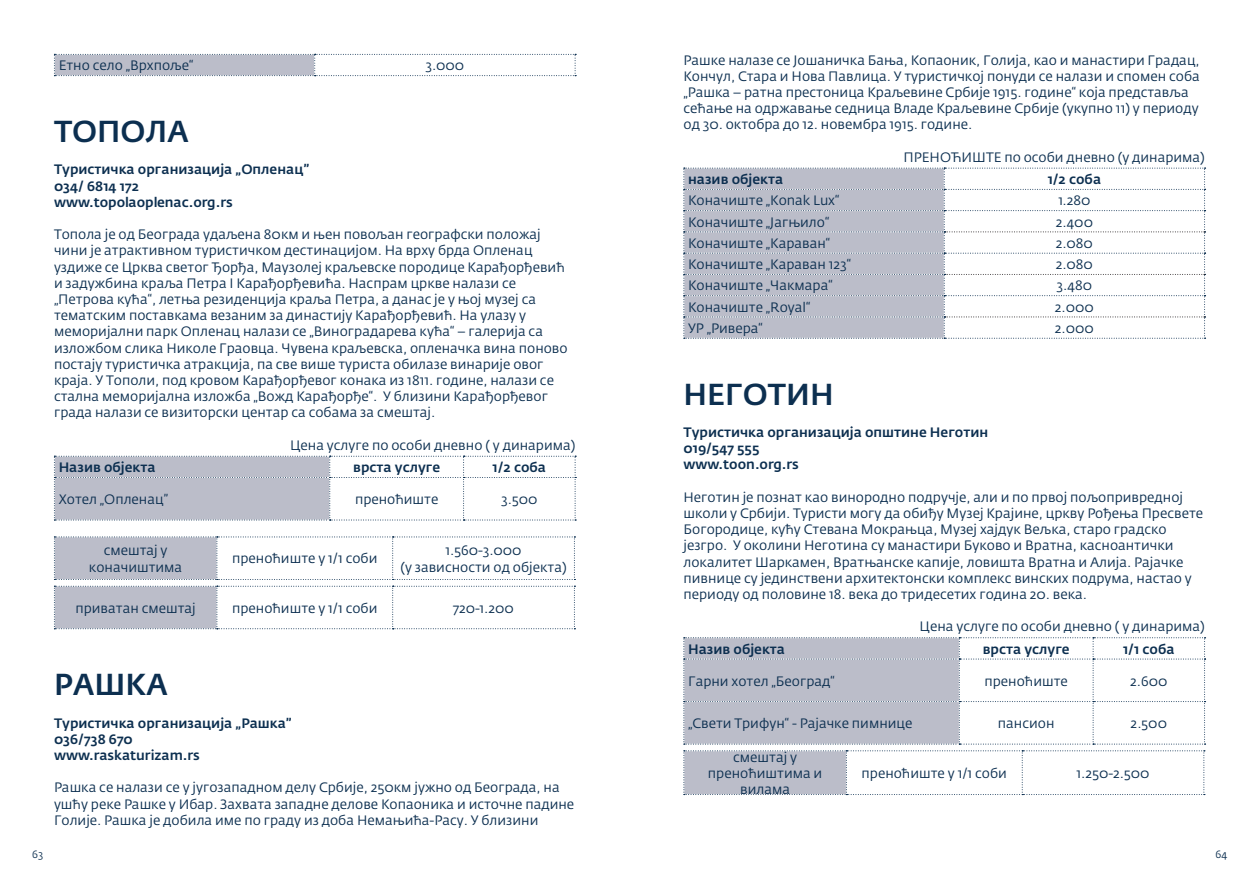
<style>
.page{position:relative;width:1259px;height:893px;background:#fff}
.page>*{position:absolute;margin:0;border:0;box-sizing:border-box;transform-origin:0 0}
.t1{font:500 30px "Fedra Sans Pro";color:#0c2f50}
.t2{font:13.5px/16.2px "Fedra Sans Pro";color:#0c2f50}
.t3{font:500 13.5px/16.2px "Fedra Sans Pro";color:#0c2f50}
.t4{font:10.5px "Fedra Sans Pro";color:#0c2f50}
</style>
<div class="page">
<svg style="left:54px;top:54px;width:522px;height:22px"></svg>
<svg style="left:54px;top:456px;width:522px;height:65px"></svg>
<svg style="left:54px;top:537px;width:521px;height:43px"></svg>
<svg style="left:54px;top:586px;width:521px;height:43px"></svg>
<svg style="left:683px;top:168px;width:522px;height:171px"></svg>
<svg style="left:683px;top:637px;width:522px;height:158px"></svg>
<p class="t2" style="left:59px;top:57px;width:136px">Етно село „Врхпоље“</p>
<p class="t2" style="left:425px;top:57px;width:40px">3.000</p>
<h1 class="t1" style="left:54px;top:113px;width:136px">ТОПОЛА</h1>
<p class="t3" style="left:54px;top:162px;width:257px">Туристичка организација „Опленац”<br>034/ 6814 172 www.topolaoplenac.org.rs</p>
<p class="t2" style="left:54px;top:226px;width:515px">Топола је од Београда удаљена 80км и њен повољан географски положај чини је атрактивном туристичком дестинацијом. На врху брда Опленац уздиже се Црква светог Ђорђа, Маузолеј краљевске породице Карађорђевић и задужбина краља Петра I Карађорђевића. Наспрам цркве налази се „Петрова кућа“, летња резиденција краља Петра, а данас је у њој музеј са тематским поставкама везаним за династију Карађорђевић. На улазу у меморијални парк Опленац налази се „Виноградарева кућа“ – галерија са изложбом слика Николе Граовца. Чувена краљевска, опленачка вина поново постају туристичка атракција, па све више туриста обилазе винарије овог краја. У Тополи, под кровом Карађорђевог конака из 1811. године, налази се стална меморијална изложба „Вожд Карађорђе“. У близини Карађорђевог града налази се визиторски центар са собама за смештај.</p>
<p class="t2" style="left:290px;top:437px;width:287px">Цена услуге по особи дневно ( у динарима)</p>
<p class="t3" style="left:59px;top:459px;width:98px">Назив објекта</p>
<p class="t3" style="left:353px;top:459px;width:89px">врста услуге</p>
<p class="t3" style="left:492px;top:459px;width:55px">1/2 соба</p>
<p class="t2" style="left:59px;top:491px;width:111px">Хотел „Опленац”</p>
<p class="t2" style="left:355px;top:491px;width:85px">преноћиште</p>
<p class="t2" style="left:501px;top:491px;width:38px">3.500</p>
<p class="t2" style="left:89px;top:543px;width:95px;text-align:center">смештај у коначиштима</p>
<p class="t2" style="left:232px;top:551px;width:147px">преноћиште у 1/1 соби</p>
<p class="t2" style="left:400px;top:543px;width:168px;text-align:center">1.560-3.000<br>(у зависности од објекта)</p>
<p class="t2" style="left:75px;top:600px;width:122px">приватан смештај</p>
<p class="t2" style="left:232px;top:600px;width:147px">преноћиште у 1/1 соби</p>
<p class="t2" style="left:453px;top:600px;width:62px">720-1.200</p>
<h1 class="t1" style="left:54px;top:666px;width:115px">РАШКА</h1>
<p class="t3" style="left:54px;top:715px;width:239px">Туристичкa организација „Рашка”<br>036/738 670<br>www.raskaturizam.rs</p>
<p class="t2" style="left:54px;top:779px;width:522px">Рашка се налази се у југозападном делу Србије, 250км јужно од Београда, на ушћу реке Рашке у Ибар. Захвата западне делове Копаоника и источне падине<br>Голије. Рашка је добила име по граду из доба Немањића-Расу. У близини</p>
<p class="t2" style="left:683px;top:52px;width:518px">Рашке налазе се Јошаничка Бања, Копаоник, Голија, као и манастири Градац, Кончул, Стара и Нова Павлица. У туристичкој понуди се налази и спомен соба „Рашка – ратна престоница Краљевине Србије 1915. године“ која представља сећање на одржавање седница Владе Краљевине Србије (укупно 11) у периоду од 30. октобра до 12. новембра 1915. године.</p>
<p class="t2" style="left:903px;top:149px;width:303px">ПРЕНОЋИШТЕ по особи дневно (у динарима)</p>
<p class="t3" style="left:688px;top:171px;width:97px">назив објекта</p>
<p class="t3" style="left:1047px;top:171px;width:55px">1/2 соба</p>
<p class="t2" style="left:688px;top:192px;width:153px">Коначиште „Konak Lux“</p>
<p class="t2" style="left:1058px;top:192px;width:34px">1.280</p>
<p class="t2" style="left:688px;top:214px;width:143px">Коначиште „Јагњило“</p>
<p class="t2" style="left:1055px;top:214px;width:39px">2.400</p>
<p class="t2" style="left:688px;top:235px;width:144px">Коначиште „Караван“</p>
<p class="t2" style="left:1055px;top:235px;width:39px">2.080</p>
<p class="t2" style="left:688px;top:256px;width:164px">Коначиште „Караван 123“</p>
<p class="t2" style="left:1055px;top:256px;width:39px">2.080</p>
<p class="t2" style="left:688px;top:277px;width:146px">Коначиште „Чакмара“</p>
<p class="t2" style="left:1056px;top:277px;width:37px">3.480</p>
<p class="t2" style="left:688px;top:299px;width:124px">Коначиште „Royal“</p>
<p class="t2" style="left:1055px;top:299px;width:40px">2.000</p>
<p class="t2" style="left:688px;top:320px;width:76px">УР „Ривера“</p>
<p class="t2" style="left:1055px;top:320px;width:40px">2.000</p>
<h1 class="t1" style="left:683px;top:375px;width:152px">НЕГОТИН</h1>
<p class="t3" style="left:683px;top:424px;width:306px">Туристичка организација општине Неготин<br>019/547 555<br>www.toon.org.rs</p>
<p class="t2" style="left:683px;top:489px;width:521px">Неготин је познат као винородно подручје, али и по првој пољопривредној школи у Србији. Туристи могу да обиђу Музеј Крајине, цркву Рођења Пресвете Богородице, кућу Стевана Мокрањца, Музеј хајдук Вељка, старо градско језгро. У околини Неготина су манастири Буково и Вратна, касноантички локалитет Шаркамен, Вратњанске капије, ловишта Вратна и Алија. Рајачке пивнице су јединствени архитектонски комплекс винских подрума, настао у периоду од половине 18. века до тридесетих година 20. века.</p>
<p class="t2" style="left:919px;top:619px;width:287px">Цена услуге по особи дневно ( у динарима)</p>
<p class="t3" style="left:688px;top:641px;width:98px">Назив објекта</p>
<p class="t3" style="left:982px;top:641px;width:89px">врста услуге</p>
<p class="t3" style="left:1123px;top:641px;width:53px">1/1 соба</p>
<p class="t2" style="left:688px;top:673px;width:148px">Гарни хотел „Београд“</p>
<p class="t2" style="left:984px;top:673px;width:85px">преноћиште</p>
<p class="t2" style="left:1130px;top:673px;width:39px">2.600</p>
<p class="t2" style="left:688px;top:715px;width:226px">„Свети Трифун“ - Рајачке пимнице</p>
<p class="t2" style="left:998px;top:715px;width:58px">пансион</p>
<p class="t2" style="left:1130px;top:715px;width:38px">2.500</p>
<p class="t2" style="left:708px;top:749px;width:116px;text-align:center">смештај у преноћиштима и вилама</p>
<p class="t2" style="left:861px;top:765px;width:147px">преноћиште у 1/1 соби</p>
<p class="t2" style="left:1076px;top:765px;width:75px">1.250-2.500</p>
<p class="t4" style="left:32px;top:847px;width:13px">63</p>
<p class="t4" style="left:1215px;top:847px;width:13px">64</p>
</div>
